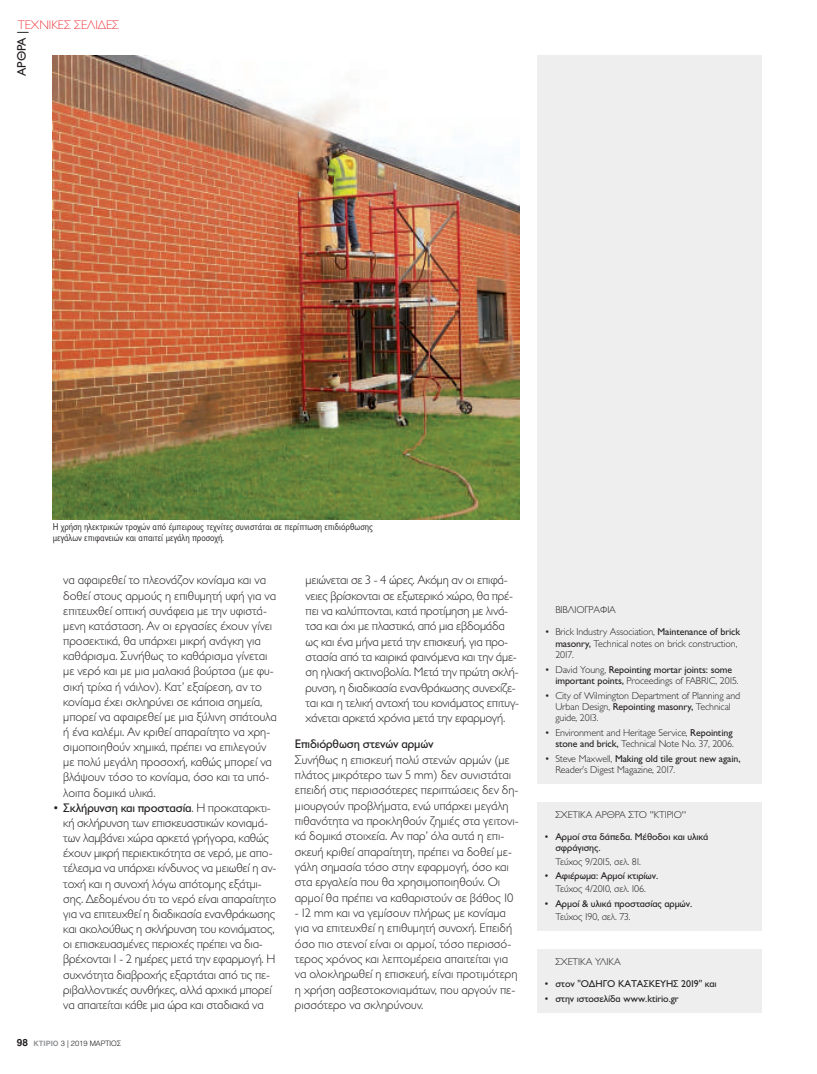
<style>
.page{position:relative;width:817px;height:1074px;background:#fff}
.page>*{position:absolute;margin:0;border:0;box-sizing:border-box;transform-origin:0 0}
.t1{font:300 12.5px/15.1px "Gill Sans Hel";letter-spacing:-.015em;color:#231f20}
.t2{font:12.5px "Gill Sans Hel";letter-spacing:-.01em;color:#231f20}
.t3{font:300 expanded 12.5px "Gill Sans Hel";color:#ee1d23}
.t4{font:300 10px/11.2px "Gill Sans Hel";letter-spacing:-.01em;color:#231f20}
.t5{font:10px/11.2px "Gill Sans Hel";letter-spacing:-.01em;color:#231f20}
.t6{font:10px/10.6px "Gill Sans Hel Sem Con OS Regular";color:#231f20}
.t7{font:300 7.5px "Helvetica";color:#231f20}
.s1{font-weight:400}
.s2{font-weight:700;font-size:10px}
.s3{font-weight:700;color:#939598}
.s4{font-weight:300}
</style>
<div class="page">
<div style="left:537px;top:802px;width:224px;height:128px;background:#eeeeef"></div>
<div style="left:537px;top:55px;width:224px;height:728px;background:#eeeeef"></div>
<div style="left:537px;top:949px;width:224px;height:63px;background:#eeeeef"></div>
<img style="left:53px;top:55px;width:466px;height:465px">
<p class="t3" style="left:18px;top:20px;width:103px">ΤΕΧΝΙΚΕΣ ΣΕΛΙΔΕΣ</p>
<p class="t2" style="left:17px;top:76px;width:47px;rotate:-90deg">ΑΡΘΡΑ |</p>
<p class="t6" style="left:53px;top:523px;width:321px">Η χρήση ηλεκτρικών τροχών από έμπειρους τεχνίτες συνιστάται σε περίπτωση επιδιόρθωσης μεγάλων επιφανειών και απαιτεί μεγάλη προσοχή.</p>
<p class="t1" style="left:63px;top:574px;width:215px">να αφαιρεθεί το πλεονάζον κονίαμα και να δοθεί στους αρμούς η επιθυμητή υφή για να επιτευχθεί οπτική συνάφεια με την υφιστά&shy;μενη κατάσταση. Αν οι εργασίες έχουν γίνει προσεκτικά, θα υπάρχει μικρή ανάγκη για καθάρισμα. Συνήθως το καθάρισμα γίνεται με νερό και με μια μαλακιά βούρτσα (με φυ&shy;σική τρίχα ή νάιλον). Κατ’ εξαίρεση, αν το κονίαμα έχει σκληρύνει σε κάποια σημεία, μπορεί να αφαιρεθεί με μια ξύλινη σπάτουλα ή ένα καλέμι. Αν κριθεί απαραίτητο να χρη&shy;σιμοποιηθούν χημικά, πρέπει να επιλεγούν με πολύ μεγάλη προσοχή, καθώς μπορεί να βλάψουν τόσο το κονίαμα, όσο και τα υπό&shy;λοιπα δομικά υλικά.</p>
<p class="t1" style="left:63px;top:801px;width:215px;text-indent:-11px">• <span class="s1">Σκλήρυνση και προστασία</span>. Η προκαταρκτι&shy;κή σκλήρυνση των επισκευαστικών κονιαμά&shy;των λαμβάνει χώρα αρκετά γρήγορα, καθώς έχουν μικρή περιεκτικότητα σε νερό, με απο&shy;τέλεσμα να υπάρχει κίνδυνος να μειωθεί η αν&shy;τοχή και η συνοχή λόγω απότομης εξάτμι&shy;σης. Δεδομένου ότι το νερό είναι απαραίτητο για να επιτευχθεί η διαδικασία ενανθράκωσης και ακολούθως η σκλήρυνση του κονιάματος, οι επισκευασμένες περιοχές πρέπει να δια&shy;βρέχονται 1 - 2 ημέρες μετά την εφαρμογή. Η συχνότητα διαβροχής εξαρτάται από τις πε&shy;ριβαλλοντικές συνθήκες, αλλά αρχικά μπορεί να απαιτείται κάθε μια ώρα και σταδιακά να</p>
<p class="t1" style="left:305px;top:573px;width:215px">μειώνεται σε 3 - 4 ώρες. Ακόμη αν οι επιφά&shy;νειες βρίσκονται σε εξωτερικό χώρο, θα πρέ&shy;πει να καλύπτονται, κατά προτίμηση με λινά&shy;τσα και όχι με πλαστικό, από μια εβδομάδα ως και ένα μήνα μετά την επισκευή, για προ&shy;στασία από τα καιρικά φαινόμενα και την άμε&shy;ση ηλιακή ακτινοβολία. Μετά την πρώτη σκλή&shy;ρυνση, η διαδικασία ενανθράκωσης συνεχίζε&shy;ται και η τελική αντοχή του κονιάματος επιτυγ&shy;χάνεται αρκετά χρόνια μετά την εφαρμογή.</p>
<p class="t2" style="left:295px;top:739px;width:140px">Επιδιόρθωση στενών αρμών</p>
<p class="t1" style="left:295px;top:753px;width:225px">Συνήθως η επισκευή πολύ στενών αρμών (με πλάτος μικρότερο των 5 mm) δεν συνιστάται επειδή στις περισσότερες περιπτώσεις δεν δη&shy;μιουργούν προβλήματα, ενώ υπάρχει μεγάλη πιθανότητα να προκληθούν ζημιές στα γειτονι&shy;κά δομικά στοιχεία. Αν παρ’ όλα αυτά η επι&shy;σκευή κριθεί απαραίτητη, πρέπει να δοθεί με&shy;γάλη σημασία τόσο στην εφαρμογή, όσο και στα εργαλεία που θα χρησιμοποιηθούν. Οι αρμοί θα πρέπει να καθαριστούν σε βάθος 10</p>
<p class="t1" style="left:295px;top:906px;width:224px">- 12 mm και να γεμίσουν πλήρως με κονίαμα για να επιτευχθεί η επιθυμητή συνοχή. Επειδή όσο πιο στενοί είναι οι αρμοί, τόσο περισσό&shy;τερος χρόνος και λεπτομέρεια απαιτείται για να ολοκληρωθεί η επισκευή, είναι προτιμότερη η χρήση ασβεστοκονιαμάτων, που αργούν πε&shy;ρισσότερο να σκληρύνουν.</p>
<p class="t7" style="left:17px;top:1037px;width:106px"><span class="s2">98</span> <span class="s3">ΚΤΙΡΙΟ</span> 3 | 2019 ΜΑΡΤΙΟΣ</p>
<p class="t4" style="left:555px;top:605px;width:62px">ΒΙΒΛΙΟΓΡΑΦΙΑ</p>
<p class="t4" style="left:555px;top:627px;width:186px;text-indent:-11px">• Brick Industry Association, <span class="s1">Maintenance of brick masonry,</span> Technical notes on brick construction,<br>2017.</p>
<p class="t5" style="left:555px;top:664px;width:185px;text-indent:-11px"><span class="s4">• David Young,</span> Repointing mortar joints: some important points, <span class="s4">Proceedings of FABRIC, 2015.</span></p>
<p class="t4" style="left:555px;top:690px;width:186px;text-indent:-11px">• City of Wilmington Department of Planning and<br>Urban Design, <span class="s1">Repointing masonry,</span> Technical guide, 2013.</p>
<p class="t4" style="left:544px;top:728px;width:190px;text-align:right">• Environment and Heritage Service, <span class="s1">Repointing stone and brick,</span> Technical Note No. 37, 2006.</p>
<p class="t4" style="left:555px;top:754px;width:187px;text-indent:-11px">• Steve Maxwell, <span class="s1">Making old tile grout new again,<br></span>Reader’s Digest Magazine, 2017.</p>
<p class="t4" style="left:555px;top:809px;width:132px">ΣΧΕΤΙΚΑ ΑΡΘΡΑ ΣΤΟ ''ΚΤΙΡΙΟ''</p>
<p class="t5" style="left:555px;top:832px;width:154px;text-indent:-11px">• Αρμοί στα δάπεδα. Μέθοδοι και υλικά σφράγισης.</p>
<p class="t4" style="left:555px;top:856px;width:87px">Τεύχος 9/2015, σελ. 81.</p>
<p class="t5" style="left:544px;top:871px;width:115px">• Αφιέρωμα: Αρμοί κτιρίων.</p>
<p class="t4" style="left:555px;top:884px;width:92px">Τεύχος 4/2010, σελ. 106.</p>
<p class="t5" style="left:544px;top:899px;width:149px">• Αρμοί &amp; υλικά προστασίας αρμών.</p>
<p class="t4" style="left:555px;top:912px;width:77px">Τεύχος 190, σελ. 73.</p>
<p class="t4" style="left:555px;top:956px;width:67px">ΣΧΕΤΙΚΑ ΥΛΙΚΑ</p>
<p class="t5" style="left:544px;top:979px;width:173px">• στον "ΟΔΗΓΟ ΚΑΤΑΣΚΕΥΗΣ 2019" και</p>
<p class="t5" style="left:544px;top:994px;width:135px">• στην ιστοσελίδα www.ktirio.gr</p>
</div>
